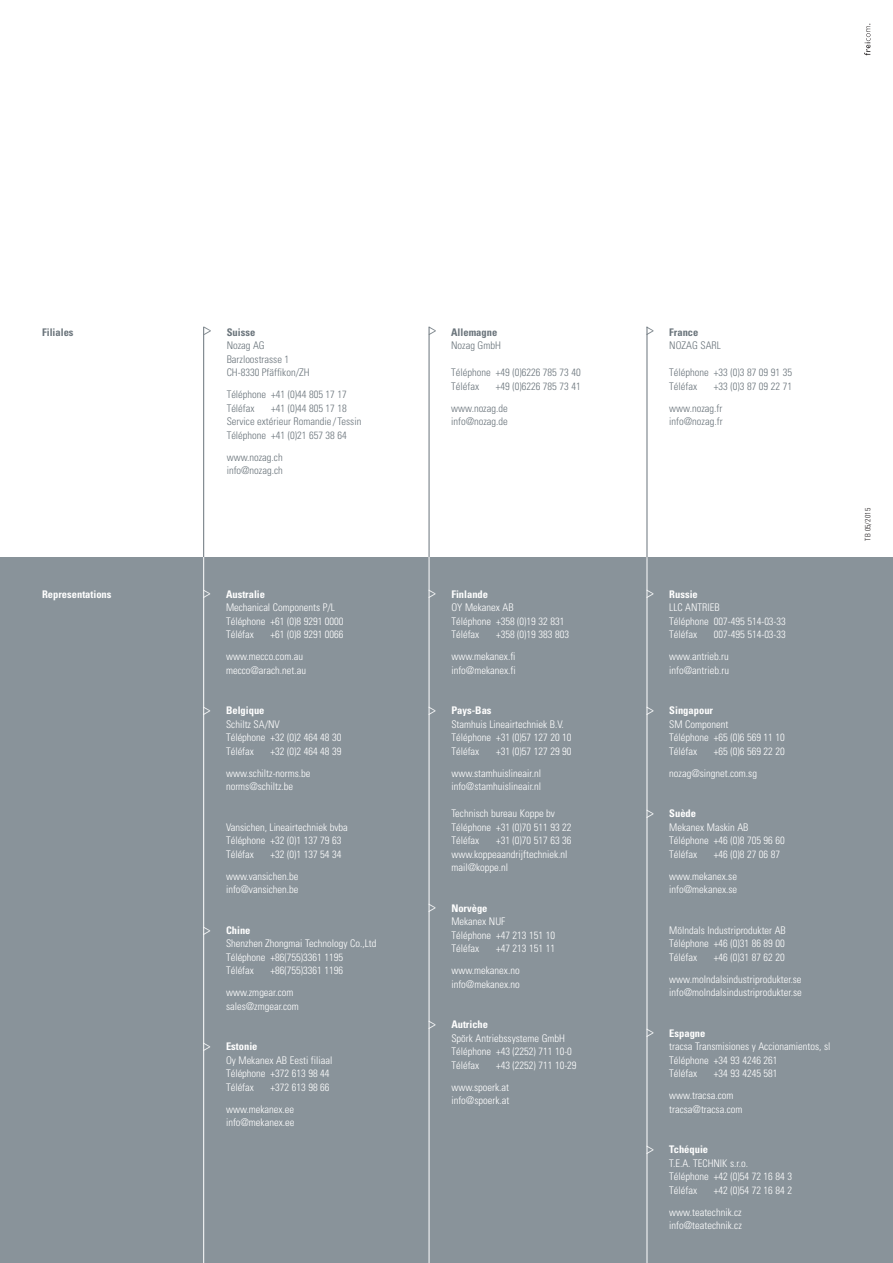
<style>
.page{position:relative;width:893px;height:1263px;background:#fff}
.page>*{position:absolute;margin:0;border:0;box-sizing:border-box;transform-origin:0 0}
.t1{font:300 condensed 16.5px "Univers";color:#fff}
.t2{font:300 condensed 16.5px "Univers";color:#6a747b}
.t3{font:300 condensed 10.5px/13.5px "Univers";color:#fff}
.t4{font:300 condensed 10.5px/13.5px "Univers";color:#6a747b}
.t5{font:700 condensed 10.5px "Univers";color:#fff}
.t6{font:700 condensed 10.5px "Univers";color:#6a747b}
.t7{font:300 condensed 7.5px "Univers";letter-spacing:.02em;color:#231f20}
</style>
<div class="page">
<hr style="left:0;top:106px;width:1px;height:1157px;background:#dadee2">
<div style="left:0;top:557px;width:893px;height:706px;background:#89939a"></div>
<svg style="left:864px;top:24px;width:6px;height:31px"></svg>
<hr style="left:647px;top:327px;width:1px;height:232px;background:#6a747b">
<hr style="left:429px;top:552px;width:1px;height:711px;background:#fff">
<hr style="left:203px;top:552px;width:1px;height:711px;background:#fff">
<hr style="left:647px;top:557px;width:1px;height:706px;background:#fff">
<hr style="left:203px;top:327px;width:1px;height:230px;background:#6a747b">
<hr style="left:429px;top:327px;width:1px;height:230px;background:#6a747b">
<p class="t6" style="left:42px;top:325px;width:33px">Filiales</p>
<h1 class="t2" style="left:204px;top:319px;width:9px">&gt;</h1>
<h1 class="t2" style="left:429px;top:319px;width:9px">&gt;</h1>
<h1 class="t2" style="left:646px;top:319px;width:9px">&gt;</h1>
<p class="t6" style="left:227px;top:325px;width:30px">Suisse</p>
<p class="t4" style="left:227px;top:338px;width:85px">Nozag AG<br>Barzloostrasse 1<br>CH-8330 Pfäffikon/ZH</p>
<p class="t4" style="left:227px;top:387px;width:122px">Téléphone +41 (0)44 805 17 17<br>Téléfax</p>
<p class="t6" style="left:451px;top:325px;width:48px">Allemagne</p>
<p class="t4" style="left:451px;top:338px;width:51px">Nozag GmbH</p>
<p class="t4" style="left:451px;top:365px;width:131px">Téléphone +49 (0)6226 785 73 40<br>Téléfax</p>
<p class="t4" style="left:451px;top:375px;width:131px;line-height:22px;text-indent:45px">+49 (0)6226 785 73 41 www.nozag.de</p>
<p class="t4" style="left:451px;top:414px;width:58px">info@nozag.de</p>
<p class="t4" style="left:227px;top:401px;width:136px;text-indent:45px">+41 (0)44 805 17 18<br>Service extérieur Romandie / Tessin<br>Téléphone +41 (0)21 657 38 64</p>
<p class="t4" style="left:227px;top:450px;width:58px">www.nozag.ch info@nozag.ch</p>
<p class="t6" style="left:669px;top:325px;width:31px">France</p>
<p class="t4" style="left:669px;top:338px;width:53px">NOZAG SARL</p>
<p class="t4" style="left:669px;top:365px;width:124px">Téléphone +33 (0)3 87 09 91 35<br>Téléfax</p>
<p class="t4" style="left:669px;top:375px;width:124px;line-height:22px;text-indent:45px">+33 (0)3 87 09 22 71 www.nozag.fr</p>
<p class="t4" style="left:669px;top:414px;width:55px">info@nozag.fr</p>
<p class="t5" style="left:42px;top:587px;width:71px">Representations</p>
<h1 class="t1" style="left:203px;top:582px;width:9px">&gt;</h1>
<h1 class="t1" style="left:203px;top:699px;width:9px">&gt;</h1>
<h1 class="t1" style="left:203px;top:919px;width:9px">&gt;</h1>
<h1 class="t1" style="left:203px;top:1036px;width:9px">&gt;</h1>
<p class="t5" style="left:226px;top:587px;width:41px">Australie</p>
<p class="t3" style="left:226px;top:600px;width:119px">Mechanical Components P/L<br>Téléphone +61 (0)8 9291 0000<br>Téléfax</p>
<p class="t3" style="left:226px;top:623px;width:119px;line-height:22px;text-indent:45px">+61 (0)8 9291 0066 www.mecco.com.au</p>
<p class="t3" style="left:226px;top:663px;width:82px">mecco@arach.net.au</p>
<p class="t5" style="left:226px;top:704px;width:40px">Belgique</p>
<p class="t3" style="left:226px;top:717px;width:117px">Schiltz SA/NV<br>Téléphone +32 (0)2 464 48 30<br>Téléfax</p>
<p class="t3" style="left:226px;top:740px;width:117px;line-height:22px;text-indent:45px">+32 (0)2 464 48 39 www.schiltz-norms.be</p>
<p class="t3" style="left:226px;top:779px;width:69px">norms@schiltz.be</p>
<p class="t3" style="left:226px;top:820px;width:123px">Vansichen, Lineairtechniek bvba<br>Téléphone +32 (0)1 137 79 63<br>Téléfax</p>
<p class="t3" style="left:226px;top:843px;width:117px;line-height:22px;text-indent:45px">+32 (0)1 137 54 34 www.vansichen.be</p>
<p class="t3" style="left:226px;top:882px;width:74px">info@vansichen.be</p>
<p class="t5" style="left:226px;top:923px;width:26px">Chine</p>
<p class="t3" style="left:226px;top:936px;width:152px">Shenzhen Zhongmai Technology Co.,Ltd<br>Téléphone +86(755)3361 1195<br>Téléfax</p>
<p class="t3" style="left:226px;top:959px;width:119px;line-height:22px;text-indent:45px">+86(755)3361 1196 www.zmgear.com</p>
<p class="t3" style="left:226px;top:999px;width:74px">sales@zmgear.com</p>
<p class="t5" style="left:226px;top:1040px;width:33px">Estonie</p>
<p class="t3" style="left:226px;top:1053px;width:108px">Oy Mekanex AB Eesti filiaal<br>Téléphone +372 613 98 44<br>Téléfax</p>
<p class="t3" style="left:226px;top:1076px;width:105px;line-height:22px;text-indent:45px">+372 613 98 66 www.mekanex.ee</p>
<p class="t3" style="left:226px;top:1115px;width:70px">info@mekanex.ee</p>
<h1 class="t1" style="left:428px;top:582px;width:9px">&gt;</h1>
<h1 class="t1" style="left:428px;top:699px;width:9px">&gt;</h1>
<h1 class="t1" style="left:428px;top:896px;width:9px">&gt;</h1>
<h1 class="t1" style="left:428px;top:1013px;width:9px">&gt;</h1>
<p class="t5" style="left:451px;top:587px;width:38px">Finlande</p>
<p class="t3" style="left:451px;top:601px;width:114px">OY Mekanex AB<br>Téléphone +358 (0)19 32 831<br>Téléfax</p>
<p class="t3" style="left:451px;top:623px;width:119px;line-height:22px;text-indent:45px">+358 (0)19 383 803 www.mekanex.fi</p>
<p class="t3" style="left:451px;top:663px;width:66px">info@mekanex.fi</p>
<p class="t5" style="left:451px;top:704px;width:42px">Pays-Bas</p>
<p class="t3" style="left:451px;top:717px;width:122px">Stamhuis Lineairtechniek B.V.<br>Téléphone +31 (0)57 127 20 10<br>Téléfax</p>
<p class="t3" style="left:451px;top:740px;width:122px;line-height:22px;text-indent:45px">+31 (0)57 127 29 90 www.stamhuislineair.nl</p>
<p class="t3" style="left:451px;top:780px;width:91px">info@stamhuislineair.nl</p>
<p class="t3" style="left:451px;top:807px;width:122px">Technisch bureau Koppe bv<br>Téléphone +31 (0)70 511 93 22<br>Téléfax</p>
<p class="t3" style="left:451px;top:834px;width:122px;text-indent:45px">+31 (0)70 517 63 36 www.koppeaandrijftechniek.nl mail@koppe.nl</p>
<p class="t5" style="left:451px;top:901px;width:38px">Norvège</p>
<p class="t3" style="left:451px;top:915px;width:105px">Mekanex NUF<br>Téléphone +47 213 151 10<br>Téléfax</p>
<p class="t3" style="left:451px;top:937px;width:105px;line-height:22px;text-indent:45px">+47 213 151 11 www.mekanex.no</p>
<p class="t3" style="left:451px;top:977px;width:70px">info@mekanex.no</p>
<p class="t5" style="left:451px;top:1018px;width:38px">Autriche</p>
<p class="t3" style="left:451px;top:1031px;width:122px">Spörk Antriebssysteme GmbH<br>Téléphone +43 (2252) 711 10-0<br>Téléfax</p>
<p class="t3" style="left:451px;top:1054px;width:127px;line-height:22px;text-indent:45px">+43 (2252) 711 10-29 www.spoerk.at</p>
<p class="t3" style="left:451px;top:1094px;width:59px">info@spoerk.at</p>
<h1 class="t1" style="left:646px;top:582px;width:9px">&gt;</h1>
<h1 class="t1" style="left:646px;top:699px;width:9px">&gt;</h1>
<h1 class="t1" style="left:646px;top:802px;width:9px">&gt;</h1>
<h1 class="t1" style="left:646px;top:1021px;width:9px">&gt;</h1>
<h1 class="t1" style="left:646px;top:1138px;width:9px">&gt;</h1>
<p class="t5" style="left:669px;top:587px;width:30px">Russie</p>
<p class="t3" style="left:669px;top:601px;width:118px">LLC ANTRIEB<br>Téléphone 007-495 514-03-33<br>Téléfax</p>
<p class="t3" style="left:669px;top:623px;width:118px;line-height:22px;text-indent:45px">007-495 514-03-33 www.antrieb.ru</p>
<p class="t3" style="left:669px;top:663px;width:61px">info@antrieb.ru</p>
<p class="t5" style="left:669px;top:704px;width:45px">Singapour</p>
<p class="t3" style="left:669px;top:717px;width:117px">SM Component<br>Téléphone +65 (0)6 569 11 10<br>Téléfax</p>
<p class="t3" style="left:669px;top:740px;width:117px;line-height:22px;text-indent:45px">+65 (0)6 569 22 20 nozag@singnet.com.sg</p>
<p class="t5" style="left:669px;top:807px;width:28px">Suède</p>
<p class="t3" style="left:669px;top:820px;width:117px">Mekanex Maskin AB<br>Téléphone +46 (0)8 705 96 60<br>Téléfax</p>
<p class="t3" style="left:669px;top:843px;width:112px;line-height:22px;text-indent:45px">+46 (0)8 27 06 87 www.mekanex.se</p>
<p class="t3" style="left:669px;top:883px;width:69px">info@mekanex.se</p>
<p class="t3" style="left:669px;top:923px;width:118px;text-align:justify">Mölndals Industriprodukter AB Téléphone +46 (0)31 86 89 00<br>Téléfax</p>
<p class="t3" style="left:669px;top:946px;width:134px;line-height:22px;text-indent:45px">+46 (0)31 87 62 20 www.molndalsindustriprodukter.se</p>
<p class="t3" style="left:669px;top:986px;width:134px">info@molndalsindustriprodukter.se</p>
<p class="t5" style="left:669px;top:1027px;width:38px">Espagne</p>
<p class="t3" style="left:669px;top:1040px;width:163px">tracsa Transmisiones y Accionamientos, sl<br>Téléphone +34 93 4246 261<br>Téléfax</p>
<p class="t3" style="left:669px;top:1062px;width:110px;line-height:22px;text-indent:45px">+34 93 4245 581 www.tracsa.com</p>
<p class="t3" style="left:669px;top:1102px;width:75px">tracsa@tracsa.com</p>
<p class="t5" style="left:669px;top:1143px;width:40px">Tchéquie</p>
<p class="t3" style="left:669px;top:1156px;width:124px">T.E.A. TECHNIK s.r.o.<br>Téléphone +42 (0)54 72 16 84 3<br>Téléfax</p>
<p class="t3" style="left:669px;top:1179px;width:124px;line-height:22px;text-indent:45px">+42 (0)54 72 16 84 2 www.teatechnik.cz</p>
<p class="t3" style="left:669px;top:1219px;width:74px">info@teatechnik.cz</p>
<p class="t7" style="left:863px;top:541px;width:34px;rotate:-90deg">TB 05/2015</p>
</div>
